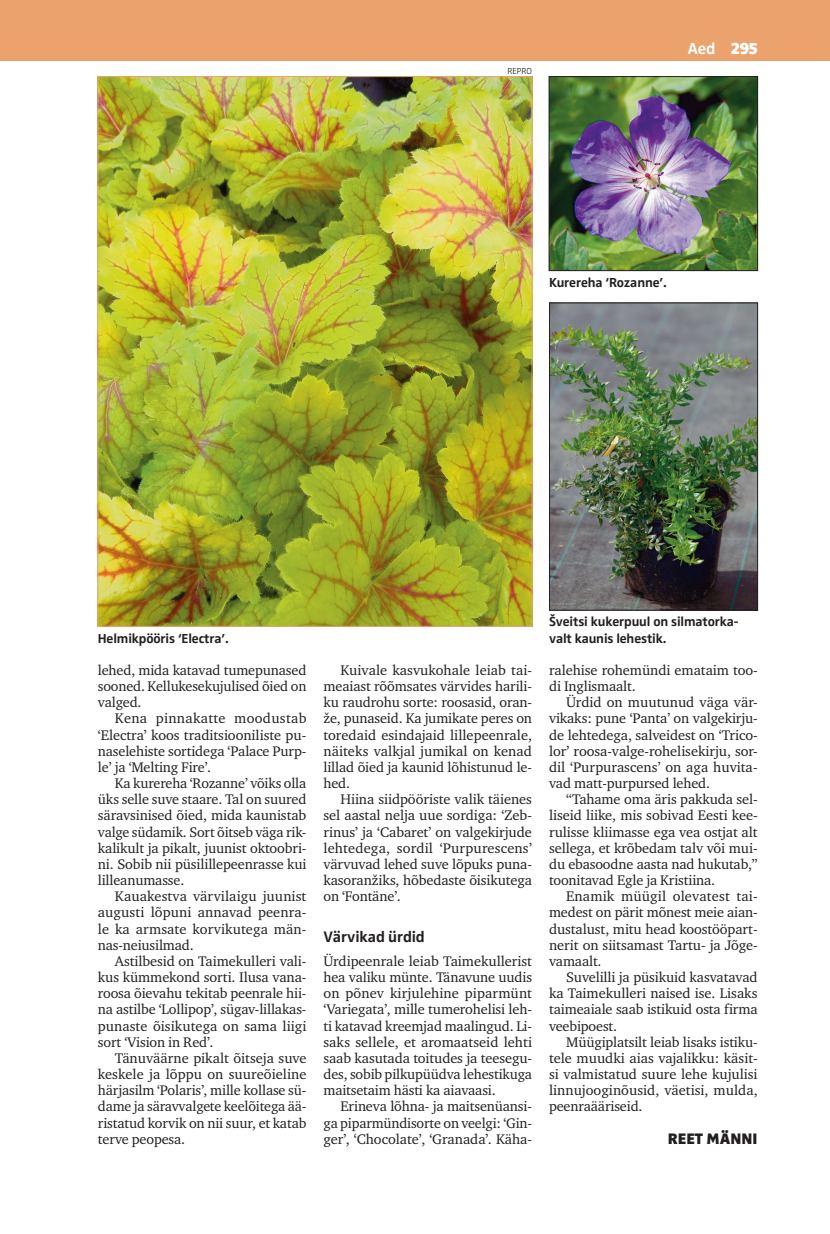
<style>
.page{position:relative;width:830px;height:1234px;background:#fff}
.page>*{position:absolute;margin:0;border:0;box-sizing:border-box;transform-origin:0 0}
.t1{font:700 16.5px "Zwo Pro";color:#fff}
.t2{font:700 15.75px "Zwo Pro";letter-spacing:-.01em;color:#231f20}
.t3{font:900 15.75px "Zwo Pro";color:#231f20}
.t4{font:14.25px/16.2px "Charter ITC";letter-spacing:-.01em;color:#231f20;text-align:justify}
.t5{font:700 13.5px/16.2px "Zwo Pro";letter-spacing:-.01em;color:#231f20}
.t6{font:300 9px "Zwo Pro";color:#231f20}
.s1{font-weight:900}
</style>
<div class="page">
<div style="left:0;top:0;width:829px;height:60px;background:#eba26d"></div>
<img style="left:100px;top:78px;width:430px;height:546px">
<img style="left:550px;top:78px;width:205px;height:191px">
<div style="left:548px;top:76px;width:209px;height:195px;border:1px solid #231f20"></div>
<img style="left:551px;top:305px;width:204px;height:303px">
<div style="left:549px;top:303px;width:208px;height:307px;border:1px solid #231f20"></div>
<p class="t6" style="left:507px;top:65px;width:26px">REPRO</p>
<p class="t1" style="left:687px;top:39px;width:72px">Aed <span class="s1">295</span></p>
<p class="t5" style="left:549px;top:274px;width:119px">Kurereha ‘Rozanne’.</p>
<p class="t5" style="left:98px;top:630px;width:132px">Helmikpööris ‘Electra’.</p>
<p class="t4" style="left:98px;top:661px;width:210px">lehed, mida katavad tumepunased sooned. Kellukesekujulised õied on valged.</p>
<p class="t4" style="left:98px;top:710px;width:210px;text-indent:17px">Kena pinnakatte moodustab ‘Electra’ koos traditsiooniliste pu&shy;naselehiste sortidega ‘Palace Purp&shy;le’ ja ‘Melting Fire’.</p>
<p class="t4" style="left:98px;top:774px;width:210px;text-indent:17px">Ka kurereha ‘Rozanne’ võiks olla üks selle suve staare. Tal on suured säravsinised õied, mida kaunistab valge südamik. Sort õitseb väga rik&shy;kalikult ja pikalt, juunist oktoobri&shy;ni. Sobib nii püsilillepeenrasse kui lilleanumasse.</p>
<p class="t4" style="left:98px;top:888px;width:210px;text-indent:17px">Kauakestva värvilaigu juunist augusti lõpuni annavad peenra&shy;le ka armsate korvikutega män&shy;nas-neiusilmad.</p>
<p class="t4" style="left:98px;top:952px;width:210px;text-indent:17px">Astilbesid on Taimekulleri vali&shy;kus kümmekond sorti. Ilusa vana&shy;roosa õievahu tekitab peenrale hii&shy;na astilbe ‘Lollipop’, sügav-lillakas&shy;punaste õisikutega on sama liigi sort ‘Vision in Red’.</p>
<p class="t4" style="left:98px;top:1049px;width:210px;text-indent:17px">Tänuväärne pikalt õitseja suve keskele ja lõppu on suureõieline härjasilm ‘Polaris’, mille kollase sü&shy;dame ja säravvalgete keelõitega ää&shy;ristatud korvik on nii suur, et katab terve peopesa.</p>
<p class="t4" style="left:323px;top:661px;width:210px;text-indent:17px">Kuivale kasvukohale leiab tai&shy;meaiast rõõmsates värvides harili&shy;ku raudrohu sorte: roosasid, oran&shy;že, punaseid. Ka jumikate peres on toredaid esindajaid lillepeenrale, näiteks valkjal jumikal on kenad lillad õied ja kaunid lõhistunud le&shy;hed.</p>
<p class="t4" style="left:323px;top:791px;width:210px;text-indent:17px">Hiina siidpööriste valik täienes sel aastal nelja uue sordiga: ‘Zeb&shy;rinus’ ja ‘Cabaret’ on valgekirjude lehtedega, sordil ‘Purpurescens’ värvuvad lehed suve lõpuks puna&shy;kasoranžiks, hõbedaste õisikutega on ‘Fontäne’.</p>
<p class="t2" style="left:323px;top:927px;width:103px">Värvikad ürdid</p>
<p class="t4" style="left:323px;top:952px;width:210px">Ürdipeenrale leiab Taimekullerist hea valiku münte. Tänavune uudis on põnev kirjulehine piparmünt ‘Variegata’, mille tumerohelisi leh&shy;ti katavad kreemjad maalingud. Li&shy;saks sellele, et aromaatseid lehti saab kasutada toitudes ja teesegu&shy;des, sobib pilkupüüdva lehestikuga maitsetaim hästi ka aiavaasi.</p>
<p class="t4" style="left:323px;top:1098px;width:210px;text-indent:17px">Erineva lõhna- ja maitsenüansi&shy;ga piparmündisorte on veelgi: ‘Gin&shy;ger’, ‘Chocolate’, ‘Granada’. Käha-</p>
<p class="t5" style="left:549px;top:614px;width:191px">Šveitsi kukerpuul on silmatorka&shy;valt kaunis lehestik.</p>
<p class="t4" style="left:549px;top:661px;width:210px">ralehise rohemündi emataim too&shy;di Inglismaalt.</p>
<p class="t4" style="left:549px;top:694px;width:210px;text-indent:17px">Ürdid on muutunud väga vär&shy;vikaks: pune ‘Panta’ on valgekirju&shy;de lehtedega, salveidest on ‘Trico&shy;lor’ roosa-valge-rohelisekirju, sor&shy;dil ‘Purpurascens’ on aga huvita&shy;vad matt-purpursed lehed.</p>
<p class="t4" style="left:549px;top:791px;width:210px;text-indent:17px">“Tahame oma äris pakkuda sel&shy;liseid liike, mis sobivad Eesti kee&shy;rulisse kliimasse ega vea ostjat alt sellega, et krõbedam talv või mui&shy;du ebasoodne aasta nad hukutab,” toonitavad Egle ja Kristiina.</p>
<p class="t4" style="left:549px;top:888px;width:210px;text-indent:17px">Enamik müügil olevatest tai&shy;medest on pärit mõnest meie aian&shy;dustalust, mitu head koostööpart&shy;nerit on siitsamast Tartu- ja Jõge&shy;vamaalt.</p>
<p class="t4" style="left:549px;top:968px;width:210px;text-indent:17px">Suvelilli ja püsikuid kasvatavad ka Taimekulleri naised ise. Lisaks taimeaiale saab istikuid osta firma veebipoest.</p>
<p class="t4" style="left:549px;top:1033px;width:210px;text-indent:17px">Müügiplatsilt leiab lisaks istiku&shy;tele muudki aias vajalikku: käsit&shy;si valmistatud suure lehe kujulisi linnujooginõusid, väetisi, mulda, peenraääriseid.</p>
<p class="t3" style="left:667px;top:1128px;width:91px">REET MÄNNI</p>
</div>
